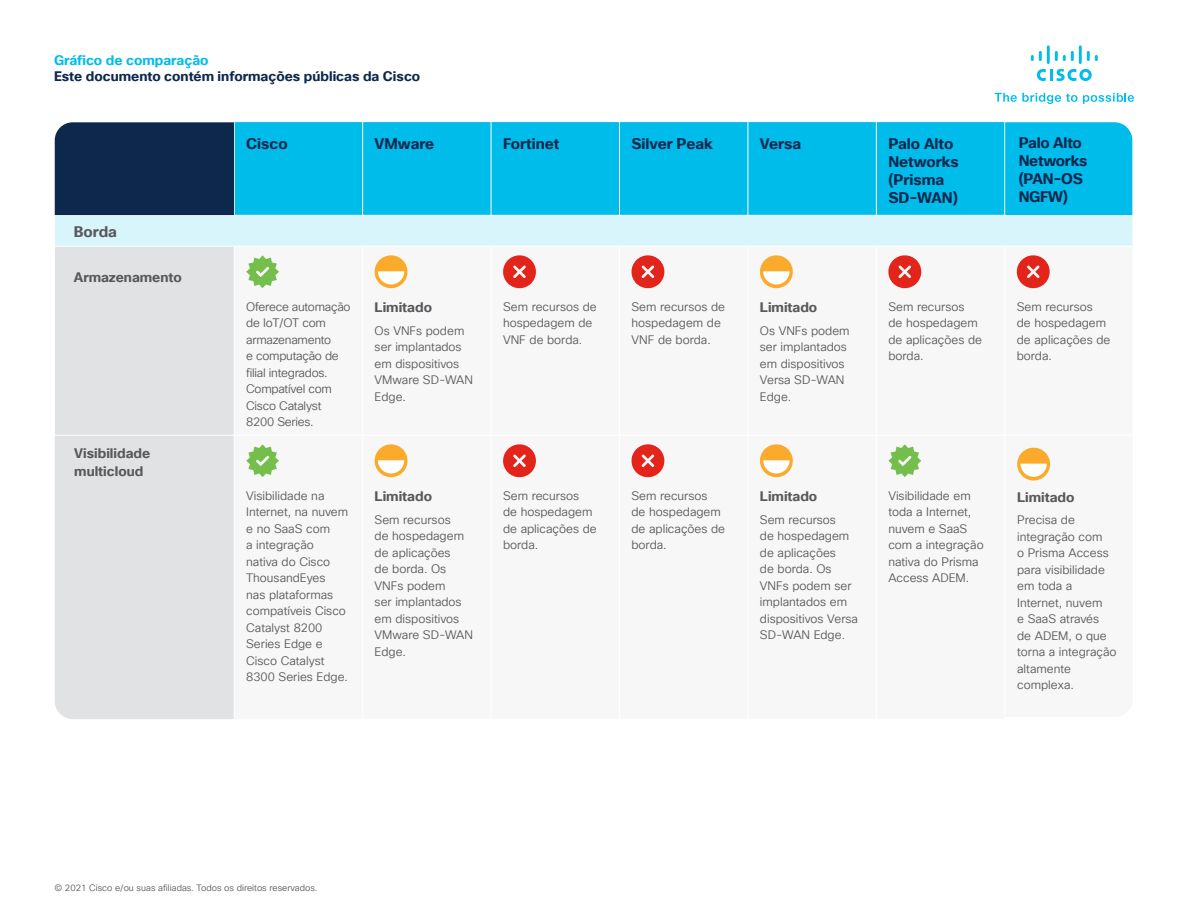
<style>
.page{position:relative;width:1188px;height:918px;background:#fff}
.page>*{position:absolute;margin:0;border:0;box-sizing:border-box;transform-origin:0 0}
.t1{font:700 15px/18px "Cisco Sans TT";color:#0d274d}
.t2{font:700 15px "Cisco Sans TT";color:#57585a}
.Body{font:700 13.5px/18px "Cisco Sans TT";color:#57585a}
.t3{font:700 13.5px "Cisco Sans TT";color:#0d274d}
.Table_body{font:700 13.5px "Cisco Sans TT";color:#57585a}
.t4{font:700 13.5px "Cisco Sans TT";color:#00bceb}
.Body-2{font:12px/16.5px "Cisco Sans TT Light";color:#57585a}
.Body-3{font:12px/16.5px "Cisco Sans TT Light";letter-spacing:-.02em;color:#57585a}
.t5{font:9px "Cisco Sans TT Light";color:#57585a}
</style>
<div class="page">
<svg style="left:995px;top:93px;width:82px;height:11px"></svg>
<svg style="left:1083px;top:93px;width:51px;height:11px"></svg>
<svg style="left:1037px;top:69px;width:55px;height:12px"></svg>
<svg style="left:1031px;top:51px;width:11px;height:10px"></svg>
<hr style="left:1047px;top:45px;width:3px;height:19px;background:#00bdeb">
<svg style="left:1055px;top:51px;width:19px;height:10px"></svg>
<hr style="left:1079px;top:45px;width:3px;height:19px;background:#00bdeb">
<svg style="left:1087px;top:51px;width:11px;height:10px"></svg>
<div style="left:235px;top:122px;width:769px;height:93px;background:#00bceb"></div>
<div style="left:54px;top:215px;width:1079px;height:31px;background:#d9f5fc"></div>
<div style="left:54px;top:246px;width:180px;height:189px;background:#e1e2e4"></div>
<div style="left:234px;top:246px;width:129px;height:189px;background:#f7f7f8"></div>
<div style="left:234px;top:435px;width:129px;height:284px;background:#f7f7f8"></div>
<hr style="left:362px;top:122px;width:1px;height:93px;background:#fff">
<hr style="left:491px;top:122px;width:1px;height:93px;background:#fff">
<hr style="left:619px;top:122px;width:1px;height:93px;background:#fff">
<hr style="left:748px;top:122px;width:1px;height:93px;background:#fff">
<hr style="left:876px;top:122px;width:1px;height:93px;background:#fff">
<hr style="left:54px;top:215px;width:180px;height:1px;background:#fff">
<hr style="left:54px;top:216px;width:1px;height:30px;background:#fff">
<hr style="left:234px;top:215px;width:129px;height:1px;background:#fff">
<hr style="left:363px;top:215px;width:128px;height:1px;background:#fff">
<hr style="left:491px;top:215px;width:129px;height:1px;background:#fff">
<hr style="left:620px;top:215px;width:128px;height:1px;background:#fff">
<hr style="left:748px;top:215px;width:128px;height:1px;background:#fff">
<hr style="left:876px;top:215px;width:129px;height:1px;background:#fff">
<hr style="left:1005px;top:215px;width:127px;height:1px;background:#fff">
<hr style="left:54px;top:246px;width:180px;height:1px;background:#fff">
<hr style="left:54px;top:247px;width:1px;height:188px;background:#fff">
<hr style="left:234px;top:246px;width:129px;height:1px;background:#fff">
<hr style="left:234px;top:247px;width:1px;height:188px;background:#fff">
<hr style="left:362px;top:247px;width:1px;height:188px;background:#fff">
<hr style="left:234px;top:435px;width:129px;height:1px;background:#fff">
<hr style="left:234px;top:436px;width:1px;height:283px;background:#fff">
<hr style="left:362px;top:436px;width:1px;height:283px;background:#fff">
<hr style="left:1132px;top:215px;width:2px;height:31px;background:#fff">
<div style="left:55px;top:122px;width:179px;height:93px;background:#0d274d"></div>
<div style="left:1005px;top:122px;width:127px;height:93px;background:#00bceb"></div>
<svg style="left:246px;top:255px;width:33px;height:33px"></svg>
<svg style="left:374px;top:255px;width:34px;height:34px"></svg>
<svg style="left:503px;top:255px;width:33px;height:34px"></svg>
<svg style="left:631px;top:255px;width:34px;height:34px"></svg>
<svg style="left:759px;top:255px;width:34px;height:34px"></svg>
<svg style="left:888px;top:255px;width:34px;height:34px"></svg>
<svg style="left:1016px;top:255px;width:34px;height:34px"></svg>
<div style="left:55px;top:436px;width:179px;height:283px;background:#e1e2e4"></div>
<svg style="left:246px;top:444px;width:33px;height:33px"></svg>
<svg style="left:374px;top:444px;width:34px;height:34px"></svg>
<svg style="left:503px;top:444px;width:33px;height:34px"></svg>
<svg style="left:631px;top:444px;width:34px;height:34px"></svg>
<svg style="left:759px;top:444px;width:34px;height:34px"></svg>
<svg style="left:888px;top:444px;width:33px;height:33px"></svg>
<svg style="left:1017px;top:447px;width:34px;height:34px"></svg>
<p class="t4" style="left:54px;top:51px;width:156px">Gráfico de comparação</p>
<p class="t3" style="left:54px;top:67px;width:368px">Este documento contém informações públicas da Cisco</p>
<p class="t2" style="left:74px;top:222px;width:45px">Borda</p>
<p class="Body" style="left:74px;top:268px;width:109px">Armazenamento</p>
<p class="Body" style="left:74px;top:445px;width:78px">Visibilidade multicloud</p>
<p class="t1" style="left:246px;top:135px;width:43px">Cisco</p>
<p class="t1" style="left:375px;top:135px;width:61px">VMware</p>
<p class="t1" style="left:503px;top:135px;width:58px">Fortinet</p>
<p class="t1" style="left:632px;top:135px;width:83px">Silver Peak</p>
<p class="t1" style="left:760px;top:135px;width:43px">Versa</p>
<p class="t1" style="left:888px;top:135px;width:72px">Palo Alto<br>Networks (Prisma<br>SD-WAN)</p>
<p class="t1" style="left:1019px;top:134px;width:70px">Palo Alto<br>Networks (PAN-OS<br>NGFW)</p>
<p class="Body-3" style="left:246px;top:299px;width:106px">Oferece automação de IoT/OT com armazenamento<br>e computação de filial integrados.<br>Compatível com<br>Cisco Catalyst<br>8200 Series.</p>
<p class="Body" style="left:375px;top:299px;width:59px">Limitado</p>
<p class="Body-2" style="left:375px;top:323px;width:100px">Os VNFs podem ser implantados em dispositivos<br>VMware SD-WAN<br>Edge.</p>
<p class="Body-2" style="left:246px;top:488px;width:103px">Visibilidade na<br>Internet, na nuvem e no SaaS com<br>a integração nativa do Cisco<br>ThousandEyes<br>nas plataformas compatíveis Cisco<br>Catalyst 8200<br>Series Edge e<br>Cisco Catalyst<br>8300 Series Edge.</p>
<p class="Table_body" style="left:375px;top:487px;width:59px">Limitado</p>
<p class="Body-2" style="left:375px;top:512px;width:100px">Sem recursos<br>de hospedagem de aplicações<br>de borda. Os<br>VNFs podem<br>ser implantados em dispositivos<br>VMware SD-WAN<br>Edge.</p>
<p class="Body-2" style="left:503px;top:299px;width:95px">Sem recursos de hospedagem de<br>VNF de borda.</p>
<p class="Body-2" style="left:632px;top:299px;width:95px">Sem recursos de hospedagem de<br>VNF de borda.</p>
<p class="Body" style="left:760px;top:299px;width:59px">Limitado</p>
<p class="Body-2" style="left:760px;top:323px;width:91px">Os VNFs podem ser implantados em dispositivos<br>Versa SD-WAN<br>Edge.</p>
<p class="Body-2" style="left:503px;top:488px;width:95px">Sem recursos<br>de hospedagem de aplicações de borda.</p>
<p class="Body-2" style="left:632px;top:488px;width:95px">Sem recursos<br>de hospedagem de aplicações de borda.</p>
<p class="Table_body" style="left:760px;top:487px;width:59px">Limitado</p>
<p class="Body-2" style="left:760px;top:512px;width:100px">Sem recursos<br>de hospedagem de aplicações<br>de borda. Os<br>VNFs podem ser implantados em dispositivos Versa<br>SD-WAN Edge.</p>
<p class="Body-2" style="left:888px;top:299px;width:95px">Sem recursos<br>de hospedagem de aplicações de borda.</p>
<p class="Body-2" style="left:1017px;top:299px;width:95px">Sem recursos<br>de hospedagem de aplicações de borda.</p>
<p class="Body-2" style="left:888px;top:488px;width:97px">Visibilidade em toda a Internet, nuvem e SaaS com a integração nativa do Prisma<br>Access ADEM.</p>
<p class="Table_body" style="left:1017px;top:488px;width:59px">Limitado</p>
<p class="Body-2" style="left:1017px;top:512px;width:101px">Precisa de integração com<br>o Prisma Access para visibilidade em toda a<br>Internet, nuvem<br>e SaaS através<br>de ADEM, o que torna a integração altamente complexa.</p>
<p class="t5" style="left:54px;top:882px;width:265px">© 2021 Cisco e/ou suas afiliadas. Todos os direitos reservados.</p>
</div>
